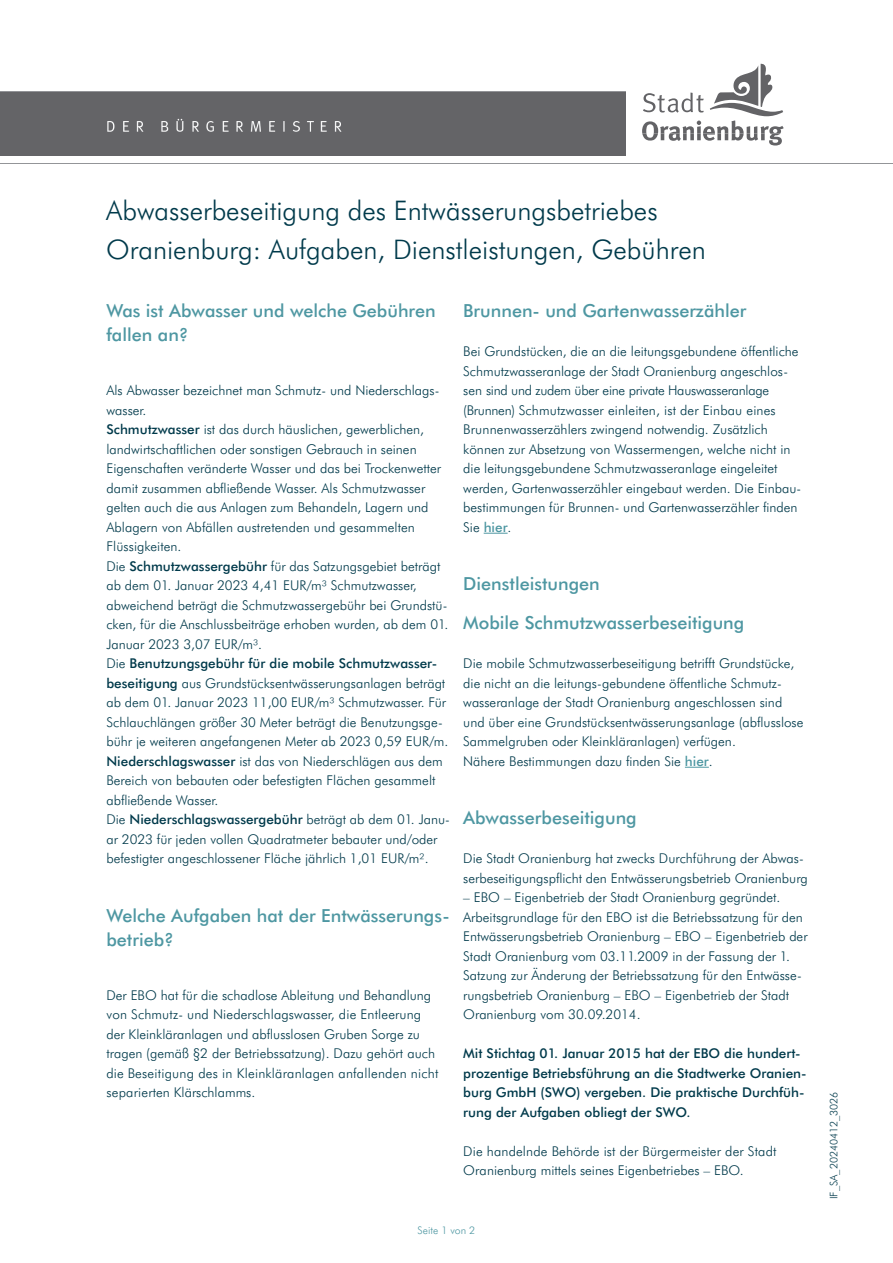
<style>
.page{position:relative;width:893px;height:1263px;background:#fff}
.page>*{position:absolute;margin:0;border:0;box-sizing:border-box;transform-origin:0 0}
.t1{font:300 27px/39px "Futura BT";color:#003a4b}
.t2{font:500 18px/24px "Futura BT";color:#4e97a2}
.t3{font:300 13.5px/19.5px "Futura BT";color:#003a4b}
.t4{font:500 13.5px/19.5px "Futura BT";color:#003a4b}
.t5{font:300 10.5px "Futura BT";color:#003a4b}
.t6{font:300 10.5px "Futura BT";color:#4e97a2}
.s1{font-weight:500;color:#4e97a2}
.s2{font-weight:500}
</style>
<div class="page">
<svg style="left:642px;top:64px;width:142px;height:82px"></svg>
<hr style="left:0;top:163px;width:893px;height:1px;background:#939598">
<div style="left:0;top:92px;width:625px;height:64px;background:#646467"></div>
<svg style="left:484px;top:533px;width:24px;height:1px"></svg>
<svg style="left:685px;top:767px;width:24px;height:1px"></svg>
<h1 class="t1" style="left:106px;top:190px;width:601px">Abwasserbeseitigung des Entwässerungsbetriebes<br>Oranienburg: Aufgaben, Dienstleistungen, Gebühren</h1>
<h2 class="t2" style="left:106px;top:299px;width:331px">Was ist Abwasser und welche Gebühren fallen an?</h2>
<h2 class="t2" style="left:463px;top:299px;width:285px">Brunnen- und Gartenwasserzähler</h2>
<p class="t3" style="left:463px;top:342px;width:339px">Bei Grundstücken, die an die leitungsgebundene öffentliche Schmutzwasseranlage der Stadt Oranienburg angeschlos&shy;sen sind und zudem über eine private Hauswasseranlage (Brunnen) Schmutzwasser einleiten, ist der Einbau eines Brunnenwasserzählers zwingend notwendig. Zusätzlich können zur Absetzung von Wassermengen, welche nicht in die leitungs gebundene Schmutzwasseranlage eingeleitet werden, Garten wasserzähler eingebaut werden. Die Einbau&shy;bestimmungen für Brunnen- und Gartenwasserzähler finden Sie <span class="s1">hier</span>.</p>
<p class="t3" style="left:106px;top:381px;width:345px">Als Abwasser bezeichnet man Schmutz- und Niederschlags&shy;wasser.<br><span class="s2">Schmutzwasser</span> ist das durch häuslichen, gewerblichen, landwirtschaftlichen oder sonstigen Gebrauch in seinen Eigenschaften veränderte Wasser und das bei Trockenwetter damit zusammen abfließende Wasser. Als Schmutzwasser gelten auch die aus Anlagen zum Behandeln, Lagern und Ablagern von Abfällen austretenden und gesammelten Flüssigkeiten.<br>Die <span class="s2">Schmutzwassergebühr</span> für das Satzungsgebiet beträgt ab dem 01. Januar 2023 4,41 EUR/m³ Schmutzwasser, abweichend beträgt die Schmutzwassergebühr bei Grundstü&shy;cken, für die Anschlussbeiträge erhoben wurden, ab dem 01.<br>Januar 2023 3,07 EUR/m³.<br>Die <span class="s2">Benutzungsgebühr für die mobile Schmutzwasser&shy;beseitigung</span> aus Grundstücksentwässerungsanlagen beträgt ab dem 01. Januar 2023 11,00 EUR/m³ Schmutzwasser. Für Schlauchlängen größer 30 Meter beträgt die Benutzungsge&shy;bühr je weiteren angefangenen Meter ab 2023 0,59 EUR/m.<br><span class="s2">Niederschlagswasser</span> ist das von Niederschlägen aus dem Bereich von bebauten oder befestigten Flächen gesammelt abfließende Wasser.<br>Die <span class="s2">Niederschlagswassergebühr</span> beträgt ab dem 01. Janu&shy;ar 2023 für jeden vollen Quadratmeter bebauter und/oder befestigter angeschlossener Fläche jährlich 1,01 EUR/m².</p>
<h2 class="t2" style="left:463px;top:564px;width:283px;line-height:39px">Dienstleistungen<br>Mobile Schmutzwasserbeseitigung</h2>
<p class="t3" style="left:463px;top:654px;width:342px">Die mobile Schmutzwasserbeseitigung betrifft Grundstücke, die nicht an die leitungs-gebundene öffentliche Schmutz&shy;wasseranlage der Stadt Oranienburg angeschlossen sind und über eine Grundstücksentwässerungsanlage (abflusslose Sammelgruben oder Kleinkläranlagen) verfügen.<br>Nähere Bestimmungen dazu finden Sie <span class="s1">hier</span>.</p>
<h2 class="t2" style="left:463px;top:806px;width:175px">Abwasserbeseitigung</h2>
<p class="t3" style="left:463px;top:849px;width:346px">Die Stadt Oranienburg hat zwecks Durchführung der Abwas&shy;serbeseitigungspflicht den Entwässerungsbetrieb Oranienburg</p>
<p class="t3" style="left:463px;top:888px;width:346px">– EBO – Eigenbetrieb der Stadt Oranienburg gegründet.<br>Arbeitsgrundlage für den EBO ist die Betriebssatzung für den Entwässerungsbetrieb Oranienburg – EBO – Eigenbetrieb der Stadt Oranienburg vom 03.11.2009 in der Fassung der 1.<br>Satzung zur Änderung der Betriebssatzung für den Entwässe&shy;rungsbetrieb Oranienburg – EBO – Eigenbetrieb der Stadt Oranienburg vom 30.09.2014.</p>
<p class="t4" style="left:463px;top:1043px;width:345px">Mit Stichtag 01. Januar 2015 hat der EBO die hundert&shy;prozentige Betriebsführung an die Stadtwerke Oranien&shy;burg GmbH (SWO) vergeben. Die praktische Durchfüh&shy;rung der Aufgaben obliegt der SWO.</p>
<p class="t3" style="left:463px;top:1141px;width:315px">Die handelnde Behörde ist der Bürgermeister der Stadt<br>Oranienburg mittels seines Eigenbetriebes – EBO.</p>
<h2 class="t2" style="left:106px;top:903px;width:345px">Welche Aufgaben hat der Entwässerungs&shy;betrieb?</h2>
<p class="t3" style="left:106px;top:985px;width:333px">Der EBO hat für die schadlose Ableitung und Behandlung von Schmutz- und Niederschlagswasser, die Entleerung der Kleinkläranlagen und abflusslosen Gruben Sorge zu tragen (gemäß §2 der Betriebssatzung). Dazu gehört auch die Beseitigung des in Kleinkläranlagen anfallenden nicht separierten Klärschlamms.</p>
<p class="t6" style="left:418px;top:1223px;width:59px">Seite 1 von 2</p>
<p class="t5" style="left:827px;top:1199px;width:109px;rotate:-90deg">IF_SA_20240412_3026</p>
</div>
